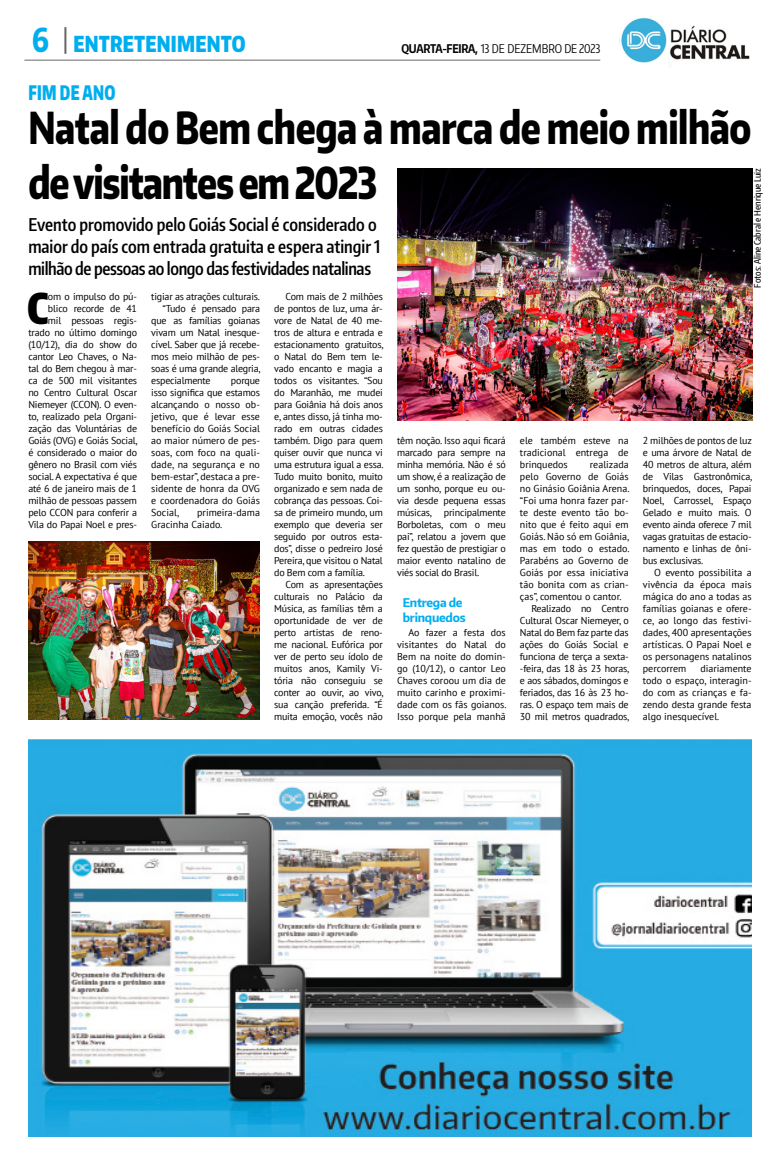
<style>
.page{position:relative;width:780px;height:1163px;background:#fff}
.page>*{position:absolute;margin:0;border:0;box-sizing:border-box;transform-origin:0 0}
.t1{font:800 44px/55px "Encode Sans Narrow";letter-spacing:-.015em;color:#000;scale:.8 1}
.t2{font:900 42.4px "Encode Sans Compressed";color:#000}
.t3{font:900 22px "Encode Sans Compressed";letter-spacing:.01em;color:#00aeef;scale:.91 1}
.t4{font:900 20px "Encode Sans Compressed";letter-spacing:.02em;color:#00aeef;scale:.8 1}
.t5{font:600 17.5px/22px "Encode Sans Compressed";color:#000}
.t6{font:12px "Encode Sans Compressed";color:#000}
.t7{font:700 12px/14.4px "Encode Sans Narrow";letter-spacing:-.02em;color:#00aeef}
.t8{font:10px/12px "PT Sans";letter-spacing:-.02em;color:#000;text-align:justify}
.t9{font:10px/12px "PT Sans";color:#000}
.t10{font:500 9px "Encode Sans Compressed";color:#000}
.s1{font-weight:800;font-size:33px}
.s2{font-weight:700}
</style>
<div class="page">
<img style="left:670px;top:26px;width:80px;height:34px">
<img style="left:619px;top:17px;width:48px;height:46px">
<hr style="left:24px;top:60px;width:576px;height:1px;background:#000">
<hr style="left:64px;top:27px;width:2px;height:27px;background:#000">
<img style="left:28px;top:739px;width:723px;height:397px">
<img style="left:397px;top:168px;width:355px;height:252px">
<img style="left:28px;top:541px;width:232px;height:178px">
<p class="t3" style="left:32px;top:30px;width:236px"><span class="s1">6</span> ENTRETENIMENTO</p>
<p class="t6" style="left:401px;top:41px;width:200px"><span class="s2">QUARTA-FEIRA,</span> 13 DE DEZEMBRO DE 2023</p>
<p class="t4" style="left:28px;top:79px;width:110px">FIM DE ANO</p>
<p class="t1" style="left:28px;top:98px;width:905px">Natal do Bem chega à marca de meio milhão de visitantes em 2023</p>
<p class="t10" style="left:751px;top:287px;width:121px;rotate:-90deg">Fotos: Aline Cabral e Henrique Luiz</p>
<p class="t5" style="left:28px;top:213px;width:353px">Evento promovido pelo Goiás Social é considerado o maior do país com entrada gratuita e espera atingir 1 milhão de pessoas ao longo das festividades natalinas</p>
<p class="t2" style="left:27px;top:280px;width:23px">C</p>
<p class="t8" style="left:28px;top:290px;width:111px;text-align:right">om o impulso do pú&shy;blico recorde de 41<br>mil pessoas regis&shy;trado no último domingo (10/12), dia do show do cantor Leo Chaves, o Na&shy;tal do Bem chegou à mar&shy;ca de 500 mil visitantes no Centro Cultural Oscar<br>Niemeyer (CCON). O even&shy;to, realizado pela Organi&shy;zação das Voluntárias de<br>Goiás (OVG) e Goiás Social, é considerado o maior do gênero no Brasil com viés social. A expectativa é que até 6 de janeiro mais de 1 milhão de pessoas passem pelo CCON para conferir a<br>Vila do Papai Noel e pres-</p>
<p class="t8" style="left:151px;top:290px;width:110px">tigiar as atrações culturais.</p>
<p class="t8" style="left:163px;top:302px;width:99px">“Tudo é pensado para</p>
<p class="t8" style="left:151px;top:314px;width:110px">que as famílias goianas</p>
<p class="t8" style="left:151px;top:326px;width:110px">vivam um Natal inesque-</p>
<p class="t8" style="left:151px;top:338px;width:110px">cível. Saber que já recebe-</p>
<p class="t8" style="left:151px;top:350px;width:110px">mos meio milhão de pes-</p>
<p class="t8" style="left:151px;top:362px;width:111px">soas é uma grande alegria,</p>
<p class="t8" style="left:151px;top:374px;width:61px">especialmente</p>
<p class="t8" style="left:151px;top:374px;width:110px;text-indent:80px">porque isso significa que estamos alcançando o nosso ob&shy;jetivo, que é levar esse benefício do Goiás Social ao maior número de pes&shy;soas, com foco na quali&shy;dade, na segurança e no bem-estar”, destaca a pre&shy;sidente de honra da OVG e coordenadora do Goiás Social,</p>
<p class="t9" style="left:151px;top:506px;width:110px;text-indent:46px">primeira-dama<br>Gracinha Caiado.</p>
<p class="t8" style="left:285px;top:290px;width:99px">Com mais de 2 milhões</p>
<p class="t8" style="left:274px;top:302px;width:110px">de pontos de luz, uma ár-</p>
<p class="t8" style="left:274px;top:314px;width:110px">vore de Natal de 40 me-</p>
<p class="t8" style="left:274px;top:326px;width:110px">tros de altura e entrada e</p>
<p class="t8" style="left:274px;top:338px;width:111px">estacionamento gratuitos,</p>
<p class="t8" style="left:274px;top:350px;width:110px">o Natal do Bem tem le-</p>
<p class="t8" style="left:274px;top:362px;width:110px">vado encanto e magia a</p>
<p class="t8" style="left:274px;top:374px;width:110px">todos os visitantes. “Sou</p>
<p class="t8" style="left:274px;top:386px;width:110px">do Maranhão, me mudei</p>
<p class="t8" style="left:274px;top:398px;width:110px">para Goiânia há dois anos</p>
<p class="t8" style="left:274px;top:410px;width:110px">e, antes disso, já tinha mo-</p>
<p class="t8" style="left:274px;top:422px;width:110px">rado em outras cidades</p>
<p class="t8" style="left:274px;top:434px;width:110px">também. Digo para quem</p>
<p class="t8" style="left:274px;top:446px;width:110px">quiser ouvir que nunca vi</p>
<p class="t8" style="left:274px;top:458px;width:111px">uma estrutura igual a essa.</p>
<p class="t8" style="left:274px;top:470px;width:110px">Tudo muito bonito, muito</p>
<p class="t8" style="left:274px;top:482px;width:110px">organizado e sem nada de</p>
<p class="t8" style="left:274px;top:494px;width:110px">cobrança das pessoas. Coi-</p>
<p class="t8" style="left:274px;top:506px;width:110px">sa de primeiro mundo, um</p>
<p class="t8" style="left:274px;top:518px;width:110px">exemplo que deveria ser</p>
<p class="t8" style="left:274px;top:530px;width:110px">seguido por outros esta-</p>
<p class="t8" style="left:274px;top:542px;width:110px">dos”, disse o pedreiro José</p>
<p class="t8" style="left:274px;top:554px;width:110px">Pereira, que visitou o Natal</p>
<p class="t8" style="left:274px;top:566px;width:92px">do Bem com a família.</p>
<p class="t8" style="left:285px;top:578px;width:99px">Com as apresentações</p>
<p class="t8" style="left:274px;top:590px;width:110px">culturais no Palácio da</p>
<p class="t8" style="left:274px;top:602px;width:110px">Música, as famílias têm a</p>
<p class="t8" style="left:274px;top:614px;width:110px">oportunidade de ver de</p>
<p class="t8" style="left:274px;top:626px;width:110px">perto artistas de reno-</p>
<p class="t8" style="left:274px;top:638px;width:110px">me nacional. Eufórica por</p>
<p class="t8" style="left:274px;top:650px;width:110px">ver de perto seu ídolo de</p>
<p class="t8" style="left:274px;top:662px;width:110px">muitos anos, Kamily Vi-</p>
<p class="t8" style="left:274px;top:674px;width:110px">tória não conseguiu se</p>
<p class="t8" style="left:274px;top:686px;width:111px">conter ao ouvir, ao vivo,</p>
<p class="t8" style="left:274px;top:698px;width:110px">sua canção preferida. “É</p>
<p class="t8" style="left:274px;top:710px;width:110px">muita emoção, vocês não</p>
<p class="t8" style="left:397px;top:434px;width:110px">têm noção. Isso aqui ficará marcado para sempre na minha memória. Não é só um show, é a realização de um sonho, porque eu ou&shy;via desde pequena essas músicas, principalmente Borboletas, com o meu pai”, relatou a jovem que fez questão de prestigiar o maior evento natalino de viés social do Brasil.</p>
<p class="t7" style="left:403px;top:595px;width:64px">Entrega de brinquedos</p>
<p class="t8" style="left:397px;top:626px;width:111px;text-indent:11px">Ao fazer a festa dos visitantes do Natal do Bem na noite do domin&shy;go (10/12), o cantor Leo Chaves coroou um dia de muito carinho e proximi&shy;dade com os fãs goianos.<br>Isso porque pela manhã</p>
<p class="t8" style="left:520px;top:434px;width:110px">ele também esteve na tradicional entrega de brinquedos</p>
<p class="t9" style="left:590px;top:458px;width:40px">realizada</p>
<p class="t9" style="left:520px;top:470px;width:110px">pelo Governo de Goiás</p>
<p class="t9" style="left:520px;top:482px;width:111px">no Ginásio Goiânia Arena.</p>
<p class="t9" style="left:520px;top:494px;width:110px">“Foi uma honra fazer par-</p>
<p class="t9" style="left:520px;top:506px;width:110px">te deste evento tão bo-</p>
<p class="t9" style="left:520px;top:518px;width:110px">nito que é feito aqui em</p>
<p class="t9" style="left:520px;top:530px;width:111px">Goiás. Não só em Goiânia,</p>
<p class="t9" style="left:520px;top:542px;width:111px">mas em todo o estado.</p>
<p class="t9" style="left:520px;top:554px;width:110px">Parabéns ao Governo de</p>
<p class="t9" style="left:520px;top:566px;width:110px">Goiás por essa iniciativa</p>
<p class="t9" style="left:520px;top:578px;width:110px">tão bonita com as crian-</p>
<p class="t9" style="left:520px;top:590px;width:103px">ças”, comentou o cantor.</p>
<p class="t8" style="left:531px;top:602px;width:99px">Realizado no Centro</p>
<p class="t8" style="left:520px;top:614px;width:110px">Cultural Oscar Niemeyer, o</p>
<p class="t8" style="left:520px;top:626px;width:110px">Natal do Bem faz parte das</p>
<p class="t8" style="left:520px;top:638px;width:110px">ações do Goiás Social e</p>
<p class="t8" style="left:520px;top:650px;width:110px">funciona de terça a sexta-</p>
<p class="t8" style="left:520px;top:662px;width:111px">-feira, das 18 às 23 horas,</p>
<p class="t8" style="left:520px;top:674px;width:110px">e aos sábados, domingos e</p>
<p class="t8" style="left:520px;top:686px;width:110px">feriados, das 16 às 23 ho-</p>
<p class="t8" style="left:520px;top:698px;width:110px">ras. O espaço tem mais de</p>
<p class="t8" style="left:520px;top:710px;width:111px">30 mil metros quadrados,</p>
<p class="t8" style="left:643px;top:434px;width:110px">2 milhões de pontos de luz</p>
<p class="t8" style="left:643px;top:446px;width:110px">e uma árvore de Natal de</p>
<p class="t8" style="left:643px;top:458px;width:110px">40 metros de altura, além</p>
<p class="t8" style="left:643px;top:470px;width:111px">de Vilas Gastronômica,</p>
<p class="t8" style="left:643px;top:482px;width:110px">brinquedos, doces, Papai</p>
<p class="t8" style="left:643px;top:494px;width:110px">Noel, Carrossel, Espaço</p>
<p class="t8" style="left:643px;top:506px;width:110px">Gelado e muito mais. O</p>
<p class="t8" style="left:643px;top:518px;width:110px">evento ainda oferece 7 mil</p>
<p class="t8" style="left:643px;top:530px;width:110px">vagas gratuitas de estacio-</p>
<p class="t8" style="left:643px;top:542px;width:110px">namento e linhas de ôni-</p>
<p class="t8" style="left:643px;top:554px;width:62px">bus exclusivas.</p>
<p class="t9" style="left:654px;top:566px;width:99px">O evento possibilita a</p>
<p class="t9" style="left:643px;top:578px;width:110px">vivência da época mais</p>
<p class="t9" style="left:643px;top:590px;width:110px">mágica do ano a todas as</p>
<p class="t9" style="left:643px;top:602px;width:110px">famílias goianas e ofere-</p>
<p class="t9" style="left:643px;top:614px;width:110px">ce, ao longo das festivi-</p>
<p class="t9" style="left:643px;top:626px;width:110px">dades, 400 apresentações</p>
<p class="t9" style="left:643px;top:638px;width:110px">artísticas. O Papai Noel e</p>
<p class="t9" style="left:643px;top:650px;width:110px">os personagens natalinos</p>
<p class="t9" style="left:643px;top:662px;width:45px">percorrem</p>
<p class="t8" style="left:643px;top:662px;width:110px;text-indent:58px">diariamente todo o espaço, interagin&shy;do com as crianças e fa&shy;zendo desta grande festa algo inesquecível.</p>
</div>
